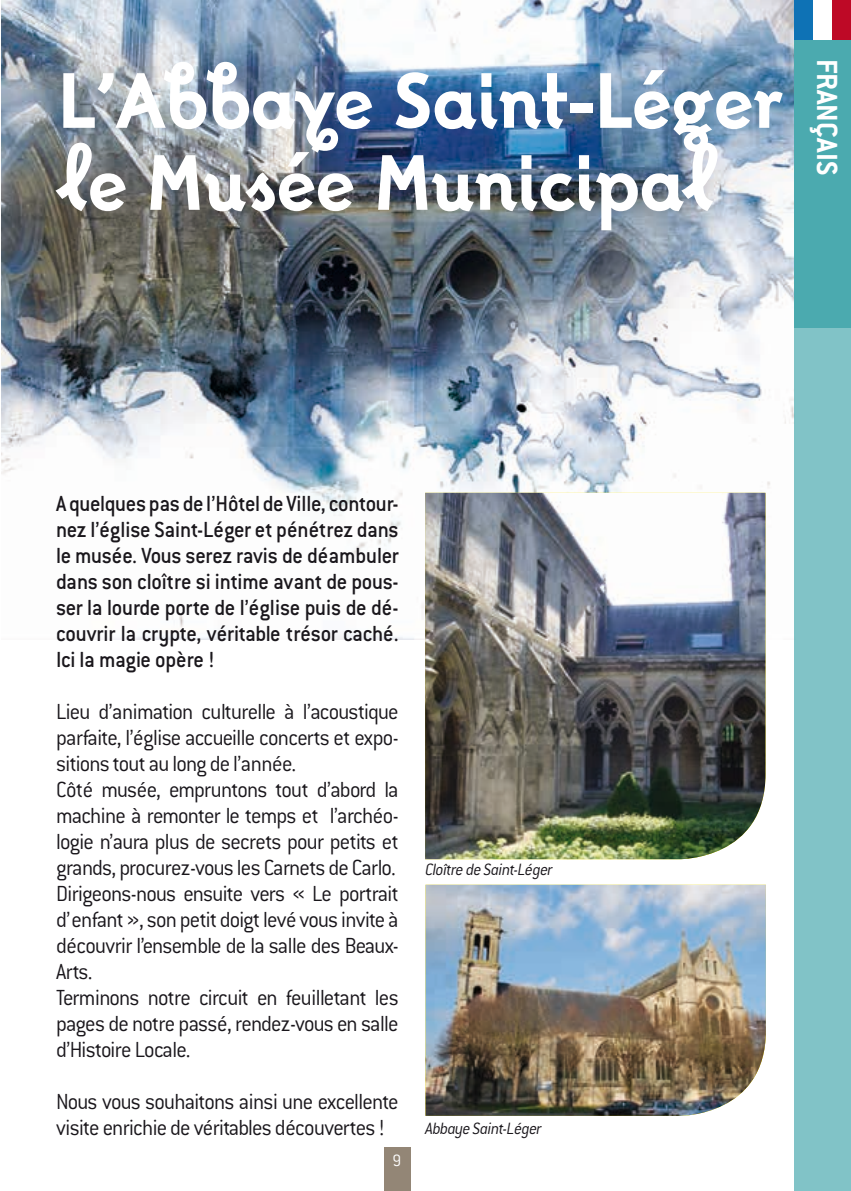
<style>
.page{position:relative;width:851px;height:1191px;background:#fff}
.page>*{position:absolute;margin:0;border:0;box-sizing:border-box;transform-origin:0 0}
.t1{font:700 94px/82px "Fox";letter-spacing:-.03em;color:#fff;scale:.9 1}
.t2{font:700 32px "Conduit ITC";color:#fff}
.t3{font:300 24px/26px "Conduit ITC";letter-spacing:-.035em;color:#1a171c;scale:.95 1}
.t4{font:500 24px/26px "Conduit ITC";letter-spacing:-.01em;color:#1a171c;text-align:justify;scale:.95 1}
.t5{font:italic 300 18px "Conduit ITC";letter-spacing:-.025em;color:#1a171c;scale:.95 1}
.t6{font:300 18px "Conduit ITC";color:#fff;scale:.95 1}
</style>
<div class="page">
<img style="left:2px;top:0;width:792px;height:640px">
<div style="left:384px;top:1147px;width:26px;height:44px;background:#938676"></div>
<img style="left:425px;top:493px;width:340px;height:366px">
<img style="left:425px;top:884px;width:340px;height:231px">
<div style="left:794px;top:0;width:19px;height:41px;background:#0e72b5"></div>
<div style="left:831px;top:0;width:19px;height:41px;background:#be0926"></div>
<div style="left:794px;top:41px;width:56px;height:287px;background:#4baaaf"></div>
<div style="left:794px;top:328px;width:56px;height:863px;background:#81c3c7"></div>
<h1 class="t1" style="left:57px;top:62px;width:808px">L’Abbaye Saint-Léger le Musée Municipal</h1>
<h2 class="t2" style="left:845px;top:59px;width:117px;rotate:90deg">FRANÇAIS</h2>
<p class="t4" style="left:56px;top:490px;width:362px">A quelques pas de l’Hôtel de Ville, contour&shy;nez l’église Saint-Léger et pénétrez dans le musée. Vous serez ravis de déambuler dans son cloître si intime avant de pous&shy;ser la lourde porte de l’église puis de dé&shy;couvrir la crypte, véritable trésor caché.<br>Ici la magie opère !</p>
<p class="t3" style="left:56px;top:699px;width:362px">Lieu d’animation culturelle à l’acoustique parfaite, l’église accueille concerts et expo&shy;sitions tout au long de l’année.<br>Côté musée, empruntons tout d’abord la machine à remonter le temps et l’archéo&shy;logie n’aura plus de secrets pour petits et grands, procurez-vous les Carnets de Carlo.<br>Dirigeons-nous ensuite vers « Le portrait d’enfant », son petit doigt levé vous invite à découvrir l’ensemble de la salle des Beaux-Arts.<br>Terminons notre circuit en feuilletant les pages de notre passé, rendez-vous en salle d’Histoire Locale.</p>
<p class="t3" style="left:56px;top:1088px;width:362px">Nous vous souhaitons ainsi une excellente visite enrichie de véritables découvertes !</p>
<p class="t6" style="left:392px;top:1150px;width:11px">9</p>
<p class="t5" style="left:425px;top:859px;width:135px">Cloître de Saint-Léger</p>
<p class="t5" style="left:425px;top:1119px;width:124px">Abbaye Saint-Léger</p>
</div>
